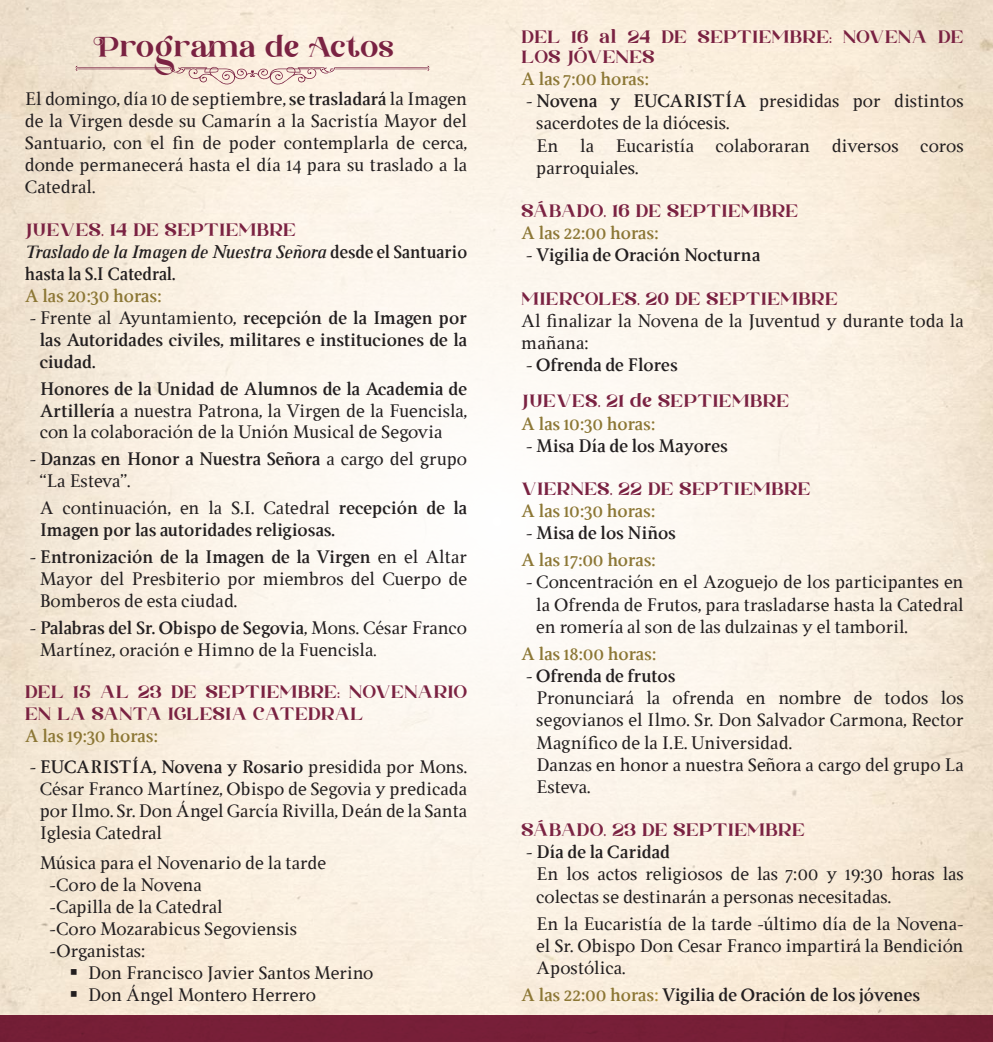
<style>
.page{position:relative;width:993px;height:1042px;background:#fff}
.page>*{position:absolute;margin:0;border:0;box-sizing:border-box;transform-origin:0 0}
.t1{font:28px "Borgeny";letter-spacing:-.025em;color:#7a2242}
.t2{font:19.25px/21.9px "Ingleby";color:#231f20}
.t3{font:700 19.25px/21.9px "Ingleby";color:#231f20}
.t4{font:700 19.25px/27.1px "Ingleby";color:#8c7735}
.t5{font:700 19.25px/21.9px "Ingleby";color:#231f20;scale:.96 1}
.t6{font:17.5px/20.5px "Borgeny";color:#7a2242}
.s1{font-weight:700}
.s2{font-style:italic}
.s3{font-weight:400}
.s4{font-size:17.5px}
.s5{font-weight:400;color:#231f20}
.s6{color:#231f20}
.s7{color:#8c7735}
.s8{color:#b0903b}
</style>
<div class="page">
<div style="left:0;top:1015px;width:992px;height:27px;background:#761f37"></div>
<svg style="left:75px;top:66px;width:354px;height:20px;background:#ecd8cc"></svg>
<svg style="left:78px;top:979px;width:20px;height:1px"></svg>
<svg style="left:78px;top:1001px;width:20px;height:1px"></svg>
<h1 class="t1" style="left:98px;top:31px;width:298px">Programa de Actos</h1>
<p class="t2" style="left:25px;top:88px;width:444px;text-align:justify">El domingo, día 10 de septiembre, <span class="s1">se trasladará</span> la Imagen de la Virgen desde su Camarín a la Sacristía Mayor del Santuario, con el fin de poder contemplarla de cerca, donde permanecerá hasta el día 14 para su traslado a la Catedral.</p>
<p class="t6" style="left:25px;top:220px;width:273px">JUEVES, 14 DE SEPTIEMBRE</p>
<p class="t5" style="left:25px;top:241px;width:462px"><span class="s2">Traslado de la Imagen de Nuestra Señora</span> desde el Santuario hasta la S.I Catedral.</p>
<p class="t4" style="left:25px;top:282px;width:138px">A las 20:30 horas:</p>
<p class="t3" style="left:40px;top:306px;width:429px;text-align:justify;text-indent:-10px"><span class="s3">- Frente al Ayuntamiento,</span> recepción de la Imagen por las Autoridades civiles, militares e instituciones de la ciudad.</p>
<p class="t2" style="left:40px;top:377px;width:429px;text-align:justify"><span class="s1">Honores de la Unidad de Alumnos de la Academia de Artillería</span> a nuestra Patrona, la Virgen de la Fuencisla, con la colaboración de la Unión Musical de Segovia</p>
<p class="t3" style="left:40px;top:448px;width:429px;text-indent:-10px"><span class="s3">-</span> Danzas en Honor a Nuestra Señora <span class="s3">a cargo del grupo “La Esteva”.</span></p>
<p class="t3" style="left:40px;top:497px;width:429px"><span class="s3">A continuación, en la S.I. Catedral</span> recepción de la<br>Imagen por las autoridades religiosas.</p>
<p class="t2" style="left:40px;top:546px;width:429px;text-align:justify;text-indent:-10px">- <span class="s1">Entronización de la Imagen de la Virgen</span> en el Altar Mayor del Presbiterio por miembros del Cuerpo de Bomberos de esta ciudad.</p>
<p class="t2" style="left:40px;top:617px;width:429px;text-indent:-10px">- <span class="s1">Palabras del Sr. Obispo de Segovia</span>, Mons. César Franco<br>Martínez, oración e Himno de la Fuencisla<span class="s4">.</span></p>
<p class="t6" style="left:25px;top:681px;width:444px;line-height:21.9px">DEL 15 AL 23 DE SEPTIEMBRE: NOVENARIO<br>EN LA SANTA IGLESIA CATEDRAL</p>
<p class="t4" style="left:25px;top:722px;width:134px">A las 19:30 horas:</p>
<p class="t2" style="left:40px;top:755px;width:429px;text-align:justify;text-indent:-10px">- <span class="s1">EUCARISTÍA, Novena y Rosario</span> presidida por Mons.<br>César Franco Martínez, Obispo de Segovia y predicada por Ilmo. Sr. Don Ángel García Rivilla, Deán de la Santa Iglesia Catedral</p>
<p class="t2" style="left:50px;top:852px;width:278px;text-indent:-10px">Música para el Novenario de la tarde -Coro de la Novena<br>-Capilla de la Catedral<br>-Coro Mozarabicus Segoviensis -Organistas:</p>
<p class="t2" style="left:69px;top:962px;width:305px">▪ Don Francisco Javier Santos Merino</p>
<p class="t2" style="left:69px;top:984px;width:248px">▪ Don Ángel Montero Herrero</p>
<p class="t6" style="left:521px;top:26px;width:444px">DEL 16 al 24 DE SEPTIEMBRE: NOVENA DE<br>LOS JÓVENES</p>
<p class="t4" style="left:521px;top:65px;width:129px">A las 7:00 horas:</p>
<p class="t2" style="left:536px;top:90px;width:429px;text-indent:-10px">- <span class="s1">Novena y EUCARISTÍA</span> presididas por distintos sacerdotes de la diócesis.<br>En la Eucaristía colaboraran diversos coros parroquiales.</p>
<p class="t6" style="left:521px;top:201px;width:278px">SÁBADO, 16 DE SEPTIEMBRE</p>
<p class="t4" style="left:521px;top:219px;width:139px">A las 22:00 horas:</p>
<p class="t3" style="left:526px;top:244px;width:235px"><span class="s3">-</span> Vigilia de Oración Nocturna</p>
<p class="t6" style="left:521px;top:288px;width:318px">MIERCOLES, 20 DE SEPTIEMBRE</p>
<p class="t2" style="left:521px;top:309px;width:443px">Al finalizar la Novena de la Juventud y durante toda la mañana:</p>
<p class="t3" style="left:526px;top:354px;width:153px"><span class="s3">-</span> Ofrenda de Flores</p>
<p class="t6" style="left:521px;top:391px;width:269px">JUEVES, 21 de SEPTIEMBRE</p>
<p class="t4" style="left:521px;top:410px;width:135px">A las 10:30 horas:</p>
<p class="t3" style="left:526px;top:434px;width:203px"><span class="s3">-</span> Misa Día de los Mayores</p>
<p class="t6" style="left:521px;top:479px;width:291px">VIERNES, 22 DE SEPTIEMBRE</p>
<p class="t4" style="left:521px;top:497px;width:135px">A las 10:30 horas:</p>
<p class="t4" style="left:521px;top:519px;width:156px"><span class="s5">-</span> <span class="s6">Misa de los Niños<br></span>A las 17:00 horas:</p>
<p class="t2" style="left:536px;top:571px;width:429px;text-align:justify;text-indent:-10px">- Concentración en el Azoguejo de los participantes en la Ofrenda de Frutos, para trasladarse hasta la Catedral en romería al son de las dulzainas y el tamboril.</p>
<p class="t4" style="left:521px;top:640px;width:136px">A las 18:00 horas:</p>
<p class="t2" style="left:536px;top:665px;width:429px;text-indent:-10px">- <span class="s1">Ofrenda de frutos<br></span>Pronunciará la ofrenda en nombre de todos los segovianos el Ilmo. Sr. Don Salvador Carmona, Rector Magnífico de la I.E. Universidad.<br>Danzas en honor a nuestra Señora a cargo del grupo La Esteva.</p>
<p class="t6" style="left:521px;top:820px;width:285px">SÁBADO, 23 DE SEPTIEMBRE</p>
<p class="t2" style="left:536px;top:841px;width:429px;text-indent:-10px">- <span class="s1">Día de la Caridad<br></span>En los actos religiosos de las 7:00 y 19:30 horas las colectas se destinarán a personas necesitadas.</p>
<p class="t2" style="left:536px;top:912px;width:429px;text-align:justify">En la Eucaristía de la tarde -último día de la Novena&shy;el Sr. Obispo Don Cesar Franco impartirá la Bendición Apostólica.</p>
<p class="t3" style="left:521px;top:984px;width:400px"><span class="s7">A las 22:00 horas</span><span class="s8">:</span> Vigilia de Oración de los jóvenes</p>
</div>
